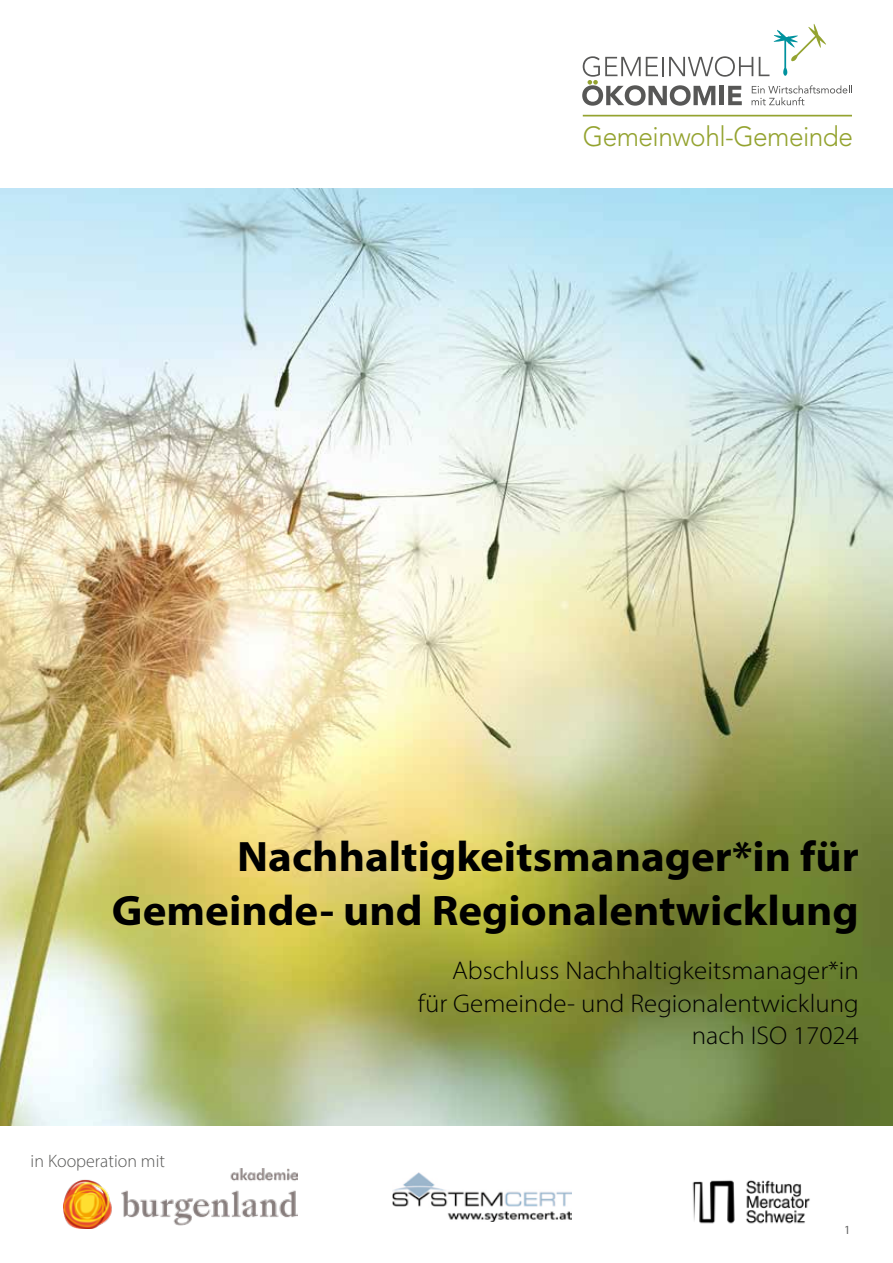
<style>
.page{position:relative;width:893px;height:1263px;background:#fff}
.page>*{position:absolute;margin:0;border:0;box-sizing:border-box;transform-origin:0 0}
.t1{font:700 42.75px/54px "Myriad Pro";color:#000;text-align:right;scale:1.05 1}
.t2{font:300 27.45px "Avenir";letter-spacing:-.02em;color:#94a330;scale:.95 1}
.t3{font:300 25.65px/32.4px "Myriad Pro";color:#000;text-align:right;scale:1.05 1}
.t4{font:300 18px "Myriad Pro";color:#575756}
.t5{font:12.45px "Myriad Pro";color:#686868}
</style>
<div class="page">
<img style="left:0;top:188px;width:893px;height:938px">
<svg style="left:582px;top:24px;width:270px;height:82px"></svg>
<hr style="left:583px;top:115px;width:269px;height:1px;background:#94a330">
<img style="left:393px;top:1173px;width:179px;height:49px">
<img style="left:64px;top:1168px;width:234px;height:60px">
<img style="left:692px;top:1180px;width:118px;height:44px">
<p class="t2" style="left:583px;top:120px;width:286px">Gemeinwohl-Gemeinde</p>
<h1 class="t1" style="left:112px;top:828px;width:713px">Nachhaltigkeitsmanager*in für<br>Gemeinde- und Regionalentwicklung</h1>
<p class="t3" style="left:418px;top:954px;width:421px">Abschluss Nachhaltigkeitsmanager*in für Gemeinde- und Regionalentwicklung nach ISO 17024</p>
<p class="t4" style="left:31px;top:1150px;width:136px">in Kooperation mit</p>
<p class="t5" style="left:844px;top:1222px;width:8px">1</p>
</div>
